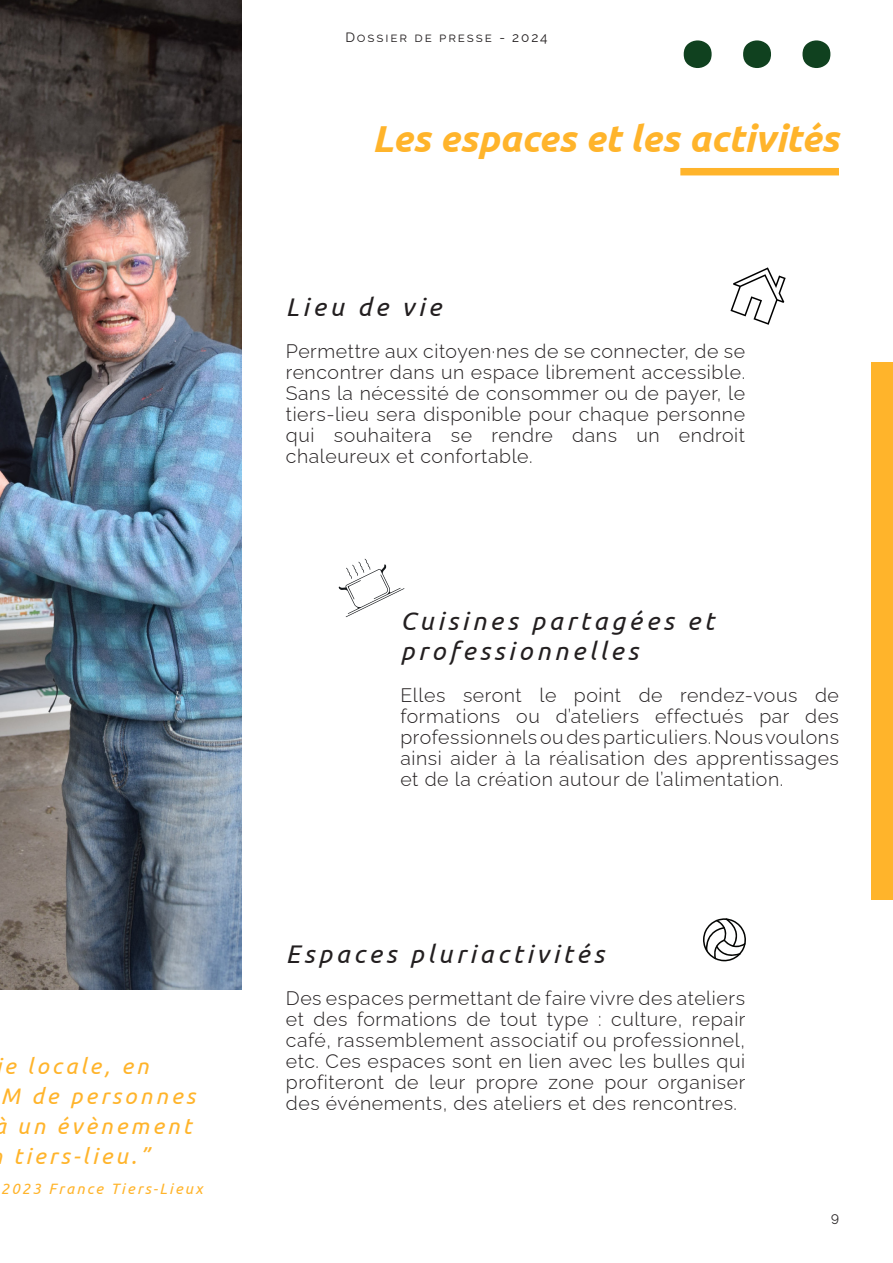
<style>
.page{position:relative;width:893px;height:1263px;background:#fff}
.page>*{position:absolute;margin:0;border:0;box-sizing:border-box;transform-origin:0 0}
.Titre{font:700 150px "Ubuntu";color:#10411f}
.Titre_de_page{font:italic 700 37.5px "Ubuntu";color:#ffb42b}
.Titre-2{font:italic 25.5px/30px "Ubuntu";letter-spacing:.15em;color:#231f20}
.t1{font:italic 22.5px "Ubuntu";letter-spacing:.14em;color:#ffb42b}
.Corps_de_texte{font:100 19.5px/21px "Raleway";letter-spacing:.03em;color:#231f20;text-align:justify}
.t2{font:italic 15px "Ubuntu";letter-spacing:.14em;color:#ffb42b}
.t3{font:100 13.5px "Raleway";letter-spacing:.14em;color:#231f20}
</style>
<div class="page">
<div style="left:872px;top:363px;width:21px;height:537px;background:#ffb42b"></div>
<div style="left:680px;top:168px;width:159px;height:7px;background:#ffb42b"></div>
<img style="left:0;top:0;width:241px;height:990px">
<svg style="left:730px;top:267px;width:56px;height:58px"></svg>
<svg style="left:338px;top:558px;width:67px;height:59px"></svg>
<svg style="left:703px;top:918px;width:43px;height:44px"></svg>
<p class="t1" style="left:4px;top:1052px;width:146px">e locale, en</p>
<p class="t1" style="left:1px;top:1082px;width:196px">M de personnes</p>
<p class="t1" style="left:-7px;top:1112px;width:199px">à un évènement</p>
<p class="t1" style="left:14px;top:1142px;width:137px">tiers-lieu.”</p>
<p class="t2" style="left:1px;top:1180px;width:203px">2023 France Tiers-Lieux</p>
<p class="t3" style="left:345px;top:27px;width:204px">Dossier de presse - 2024</p>
<p class="Titre" style="left:679px;top:-78px;width:157px">...</p>
<p class="Titre_de_page" style="left:372px;top:116px;width:468px">Les espaces et les activités</p>
<p class="Titre-2" style="left:286px;top:291px;width:157px">Lieu de vie</p>
<p class="Corps_de_texte" style="left:286px;top:339px;width:461px">Permettre aux citoyen·nes de se connecter, de se rencontrer dans un espace librement accessible.<br>Sans la nécessité de consommer ou de payer, le tiers-lieu sera disponible pour chaque personne qui souhaitera se rendre dans un endroit chaleureux et confortable.</p>
<p class="Titre-2" style="left:400px;top:605px;width:315px">Cuisines partagées et professionnelles</p>
<p class="Corps_de_texte" style="left:400px;top:682px;width:440px">Elles seront le point de rendez-vous de formations ou d’ateliers effectués par des professionnels ou des particuliers. Nous voulons ainsi aider à la réalisation des apprentissages et de la création autour de l’alimentation.</p>
<p class="Titre-2" style="left:286px;top:938px;width:320px">Espaces pluriactivités</p>
<p class="Corps_de_texte" style="left:286px;top:985px;width:461px">Des espaces permettant de faire vivre des ateliers et des formations de tout type : culture, repair café, rassemblement associatif ou professionnel, etc. Ces espaces sont en lien avec les bulles qui profiteront de leur propre zone pour organiser des événements, des ateliers et des rencontres.</p>
<p class="t3" style="left:831px;top:1206px;width:9px">9</p>
</div>
